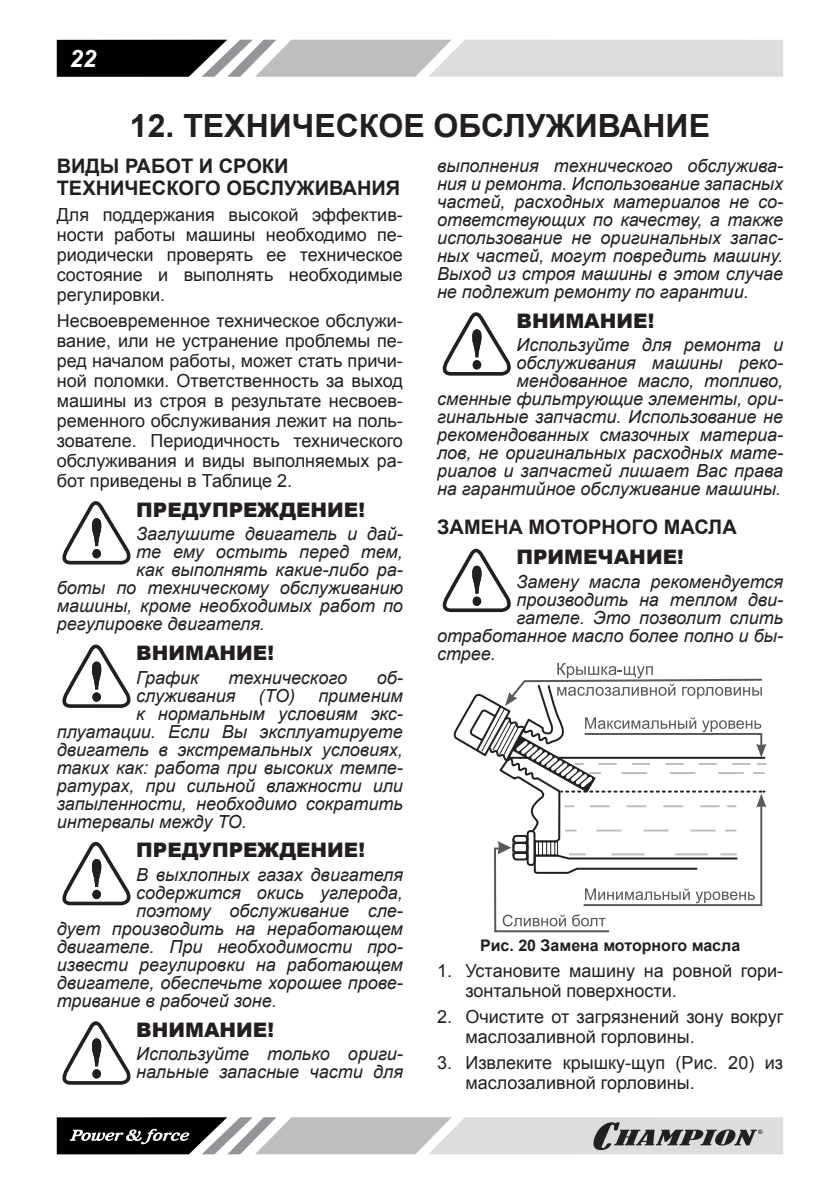
<style>
.page{position:relative;width:840px;height:1191px;background:#fff}
.page>*{position:absolute;margin:0;border:0;box-sizing:border-box;transform-origin:0 0}
.t1{font:700 32px "Arial";color:#231f20}
.t2{font:italic 700 24px "Arial";color:#fff}
.t3{font:900 20px "Arial";color:#231f20}
.t4{font:700 20px/22px "Arial";color:#231f20}
.t5{font:italic 18px/18px "Arial";color:#231f20}
.t6{font:18px/20px "Arial";color:#231f20}
.t7{font:700 16px "Arial";color:#231f20}
</style>
<div class="page">
<svg style="left:57px;top:40px;width:725px;height:37px"></svg>
<svg style="left:57px;top:1117px;width:725px;height:37px"></svg>
<svg style="left:62px;top:501px;width:69px;height:63px"></svg>
<svg style="left:62px;top:644px;width:69px;height:64px"></svg>
<svg style="left:62px;top:842px;width:69px;height:63px"></svg>
<svg style="left:62px;top:1021px;width:69px;height:63px"></svg>
<svg style="left:442px;top:312px;width:69px;height:64px"></svg>
<svg style="left:442px;top:548px;width:69px;height:64px"></svg>
<div style="left:487px;top:1117px;width:79px;height:38px;background:#dcddde"></div>
<svg style="left:453px;top:663px;width:313px;height:270px"></svg>
<h2 class="t2" style="left:70px;top:44px;width:28px">22</h2>
<h1 class="t1" style="left:130px;top:104px;width:581px">12. ТЕХНИЧЕСКОЕ ОБСЛУЖИВАНИЕ</h1>
<p class="t4" style="left:57px;top:156px;width:345px">ВИДЫ РАБОТ И СРОКИ<br>ТЕХНИЧЕСКОГО ОБСЛУЖИВАНИЯ</p>
<p class="t6" style="left:57px;top:205px;width:347px;text-align:justify">Для поддержания высокой эффектив&shy;ности работы машины необходимо пе&shy;риодически проверять ее техническое состояние и выполнять необходимые регулировки.</p>
<p class="t6" style="left:57px;top:311px;width:347px;text-align:justify">Несвоевременное техническое обслужи&shy;вание, или не устранение проблемы пе&shy;ред началом работы, может стать причи&shy;ной поломки. Ответственность за выход машины из строя в результате несвоев&shy;ременного обслуживания лежит на поль&shy;зователе. Периодичность технического обслуживания и виды выполняемых ра&shy;бот приведены в Таблице 2.</p>
<p class="t3" style="left:136px;top:495px;width:230px">ПРЕДУПРЕЖДЕНИЕ!</p>
<p class="t5" style="left:136px;top:525px;width:268px">Заглушите двигатель и дай-</p>
<p class="t5" style="left:136px;top:543px;width:268px">те ему остыть перед тем,</p>
<p class="t5" style="left:136px;top:561px;width:268px">как выполнять какие-либо ра-</p>
<p class="t5" style="left:57px;top:579px;width:347px">боты по техническому обслуживанию</p>
<p class="t5" style="left:57px;top:597px;width:347px">машины, кроме необходимых работ по</p>
<p class="t5" style="left:57px;top:615px;width:210px">регулировке двигателя.</p>
<p class="t3" style="left:136px;top:638px;width:139px">ВНИМАНИЕ!</p>
<p class="t5" style="left:136px;top:668px;width:64px">График</p>
<p class="t5" style="left:228px;top:668px;width:120px">технического</p>
<p class="t5" style="left:376px;top:668px;width:28px">об-</p>
<p class="t5" style="left:136px;top:686px;width:101px">служивания</p>
<p class="t5" style="left:258px;top:686px;width:38px">(ТО)</p>
<p class="t5" style="left:318px;top:686px;width:86px">применим</p>
<p class="t5" style="left:136px;top:704px;width:268px">к нормальным условиям экс-</p>
<p class="t5" style="left:57px;top:722px;width:347px">плуатации. Если Вы эксплуатируете</p>
<p class="t5" style="left:57px;top:740px;width:347px">двигатель в экстремальных условиях,</p>
<p class="t5" style="left:57px;top:758px;width:347px">таких как: работа при высоких темпе-</p>
<p class="t5" style="left:57px;top:776px;width:347px">ратурах, при сильной влажности или</p>
<p class="t5" style="left:57px;top:794px;width:347px">запыленности, необходимо сократить</p>
<p class="t5" style="left:57px;top:812px;width:192px">интервалы между ТО.</p>
<p class="t3" style="left:136px;top:835px;width:230px">ПРЕДУПРЕЖДЕНИЕ!</p>
<p class="t5" style="left:136px;top:866px;width:268px">В выхлопных газах двигателя</p>
<p class="t5" style="left:136px;top:884px;width:268px">содержится окись углерода,</p>
<p class="t5" style="left:136px;top:902px;width:268px">поэтому обслуживание сле-</p>
<p class="t5" style="left:57px;top:920px;width:347px">дует производить на неработающем</p>
<p class="t5" style="left:57px;top:938px;width:347px">двигателе. При необходимости про-</p>
<p class="t5" style="left:57px;top:956px;width:347px">извести регулировки на работающем</p>
<p class="t5" style="left:57px;top:974px;width:347px">двигателе, обеспечьте хорошее прове-</p>
<p class="t5" style="left:57px;top:992px;width:221px">тривание в рабочей зоне.</p>
<p class="t3" style="left:136px;top:1015px;width:139px">ВНИМАНИЕ!</p>
<p class="t5" style="left:136px;top:1045px;width:268px">Используйте только ориги&shy;нальные запасные части для</p>
<p class="t5" style="left:437px;top:157px;width:347px;text-align:justify">выполнения технического обслужива&shy;ния и ремонта. Использование запасных частей, расходных материалов не со&shy;ответствующих по качеству, а также использование не оригинальных запас&shy;ных частей, могут повредить машину.<br>Выход из строя машины в этом случае не подлежит ремонту по гарантии.</p>
<p class="t3" style="left:516px;top:306px;width:139px">ВНИМАНИЕ!</p>
<p class="t5" style="left:437px;top:336px;width:347px;text-align:right">Используйте для ремонта и обслуживания машины реко&shy;мендованное масло, топливо,<br>сменные фильтрующие элементы, ори&shy;гинальные запчасти. Использование не рекомендованных смазочных материа&shy;лов, не оригинальных расходных мате&shy;риалов и запчастей лишает Вас права на гарантийное обслуживание машины.</p>
<p class="t4" style="left:437px;top:517px;width:301px">ЗАМЕНА МОТОРНОГО МАСЛА</p>
<p class="t3" style="left:516px;top:542px;width:169px">ПРИМЕЧАНИЕ!</p>
<p class="t5" style="left:516px;top:572px;width:268px">Замену масла рекомендуется</p>
<p class="t5" style="left:516px;top:590px;width:268px">производить на теплом дви-</p>
<p class="t5" style="left:516px;top:608px;width:268px">гателе. Это позволит слить</p>
<p class="t5" style="left:437px;top:626px;width:347px">отработанное масло более полно и бы-</p>
<p class="t5" style="left:437px;top:644px;width:60px">стрее.</p>
<p class="t7" style="left:479px;top:935px;width:261px">Рис. 20 Замена моторного масла</p>
<p class="t6" style="left:465px;top:961px;width:319px;text-indent:-28px">1. Установите машину на ровной гори&shy;зонтальной поверхности.</p>
<p class="t6" style="left:465px;top:1006px;width:319px;text-indent:-28px">2. Очистите от загрязнений зону вокруг маслозаливной горловины.</p>
<p class="t6" style="left:465px;top:1052px;width:319px;text-indent:-28px">3. Извлеките крышку-щуп (Рис. 20) из маслозаливной горловины.</p>
</div>
